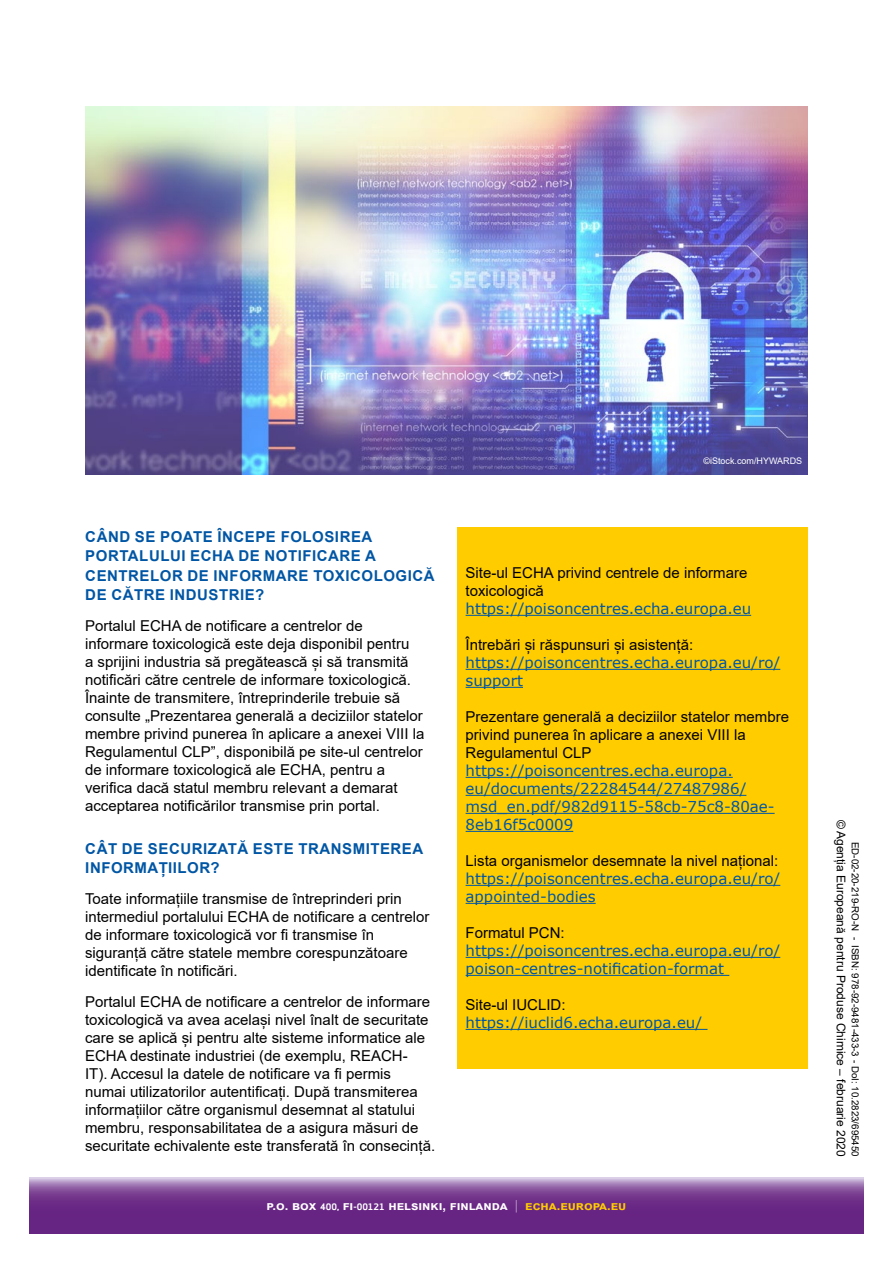
<style>
.page{position:relative;width:893px;height:1263px;background:#fff}
.page>*{position:absolute;margin:0;border:0;box-sizing:border-box;transform-origin:0 0}
.t1{font:15px/18px "Arial";color:#000}
.t2{font:15px/18px "Verdana";color:#0056a4}
.t3{font:700 15px/19.5px "Arial";letter-spacing:.035em;color:#0056a4}
.t4{font:700 12.15px "Arial";color:#fff;scale:1.08 1}
.t5{font:12px "Arial";color:#000}
.t6{font:9.75px "Arial";color:#000}
.t7{font:9px "Arial";color:#fff}
.s1{font-family:"Apex Sans";font-size:8.7px}
.s2{font-family:"Apex Sans";font-size:8.25px}
.s3{font-family:"Apex Sans";font-weight:300}
.s4{color:#fc0}
</style>
<div class="page">
<svg style="left:30px;top:1178px;width:833px;height:55px;background:#793f92"></svg>
<div style="left:457px;top:527px;width:351px;height:541px;background:#fc0"></div>
<hr style="left:466px;top:615px;width:285px;height:1px;background:#0056a4">
<hr style="left:466px;top:669px;width:314px;height:1px;background:#0056a4">
<hr style="left:466px;top:687px;width:57px;height:1px;background:#0056a4">
<hr style="left:466px;top:777px;width:267px;height:1px;background:#0056a4">
<hr style="left:466px;top:795px;width:280px;height:1px;background:#0056a4">
<hr style="left:466px;top:813px;width:309px;height:1px;background:#0056a4">
<hr style="left:466px;top:831px;width:107px;height:1px;background:#0056a4">
<hr style="left:466px;top:885px;width:314px;height:1px;background:#0056a4">
<hr style="left:466px;top:903px;width:130px;height:1px;background:#0056a4">
<hr style="left:466px;top:957px;width:314px;height:1px;background:#0056a4">
<hr style="left:466px;top:975px;width:263px;height:1px;background:#0056a4">
<hr style="left:466px;top:1029px;width:241px;height:1px;background:#0056a4">
<img style="left:85px;top:107px;width:723px;height:367px">
<p class="t3" style="left:85px;top:527px;width:351px">CÂND SE POATE ÎNCEPE FOLOSIREA<br>PORTALULUI ECHA DE NOTIFICARE A<br>CENTRELOR DE INFORMARE TOXICOLOGICĂ<br>DE CĂTRE INDUSTRIE?</p>
<p class="t1" style="left:85px;top:616px;width:341px">Portalul ECHA de notificare a centrelor de informare toxicologică este deja disponibil pentru<br>a sprijini industria să pregătească și să transmită notificări către centrele de informare toxicologică.<br>Înainte de transmitere, întreprinderile trebuie să consulte „Prezentarea generală a deciziilor statelor membre privind punerea în aplicare a anexei VIII la Regulamentul CLP”, disponibilă pe site-ul centrelor de informare toxicologică ale ECHA, pentru a verifica dacă statul membru relevant a demarat acceptarea notificărilor transmise prin portal.</p>
<p class="t3" style="left:85px;top:839px;width:339px">CÂT DE SECURIZATĂ ESTE TRANSMITEREA<br>INFORMAȚIILOR?</p>
<p class="t1" style="left:85px;top:889px;width:346px">Toate informațiile transmise de întreprinderi prin intermediul portalului ECHA de notificare a centrelor de informare toxicologică vor fi transmise în siguranță către statele membre corespunzătoare identificate în notificări.</p>
<p class="t1" style="left:85px;top:992px;width:352px">Portalul ECHA de notificare a centrelor de informare toxicologică va avea același nivel înalt de securitate care se aplică și pentru alte sisteme informatice ale ECHA destinate industriei (de exemplu, REACH-<br>IT). Accesul la datele de notificare va fi permis numai utilizatorilor autentificați. După transmiterea informațiilor către organismul desemnat al statului membru, responsabilitatea de a asigura măsuri de securitate echivalente este transferată în consecință.</p>
<p class="t7" style="left:703px;top:455px;width:100px">©iStock.com/HYWARDS</p>
<p class="t1" style="left:466px;top:564px;width:283px">Site-ul ECHA privind centrele de informare toxicologică</p>
<p class="t2" style="left:466px;top:599px;width:287px">https://poisoncentres.echa.europa.eu</p>
<p class="t1" style="left:466px;top:636px;width:229px">Întrebări și răspunsuri și asistență:</p>
<p class="t2" style="left:466px;top:653px;width:316px">https://poisoncentres.echa.europa.eu/ro/ support</p>
<p class="t1" style="left:466px;top:708px;width:325px">Prezentare generală a deciziilor statelor membre privind punerea în aplicare a anexei VIII la<br>Regulamentul CLP</p>
<p class="t2" style="left:466px;top:761px;width:311px">https://poisoncentres.echa.europa. eu/documents/22284544/27487986/ msd_en.pdf/982d9115-58cb-75c8-80ae-8eb16f5c0009</p>
<p class="t1" style="left:466px;top:852px;width:314px">Lista organismelor desemnate la nivel național:</p>
<p class="t2" style="left:466px;top:869px;width:316px">https://poisoncentres.echa.europa.eu/ro/ appointed-bodies</p>
<p class="t1" style="left:466px;top:924px;width:101px">Formatul PCN:</p>
<p class="t2" style="left:466px;top:941px;width:316px">https://poisoncentres.echa.europa.eu/ro/ poison-centres-notification-format</p>
<p class="t1" style="left:466px;top:996px;width:102px">Site-ul IUCLID:</p>
<p class="t2" style="left:466px;top:1013px;width:238px">https://iuclid6.echa.europa.eu/</p>
<p class="t4" style="left:267px;top:1197px;width:335px">p.o. box <span class="s1">400,</span> fi<span class="s2">-</span><span class="s1">00121</span> helsinki, finlanda <span class="s3">|</span> <span class="s4">echa.europa.eu</span></p>
<p class="t5" style="left:849px;top:819px;width:339px;rotate:90deg">© Agenția Europeană pentru Produse Chimice – februarie 2020</p>
<p class="t6" style="left:862px;top:842px;width:316px;rotate:90deg">ED-02-20-219-RO-N - ISBN: 978-92-9481-433-3 - DoI: 10.2823/695450</p>
</div>
